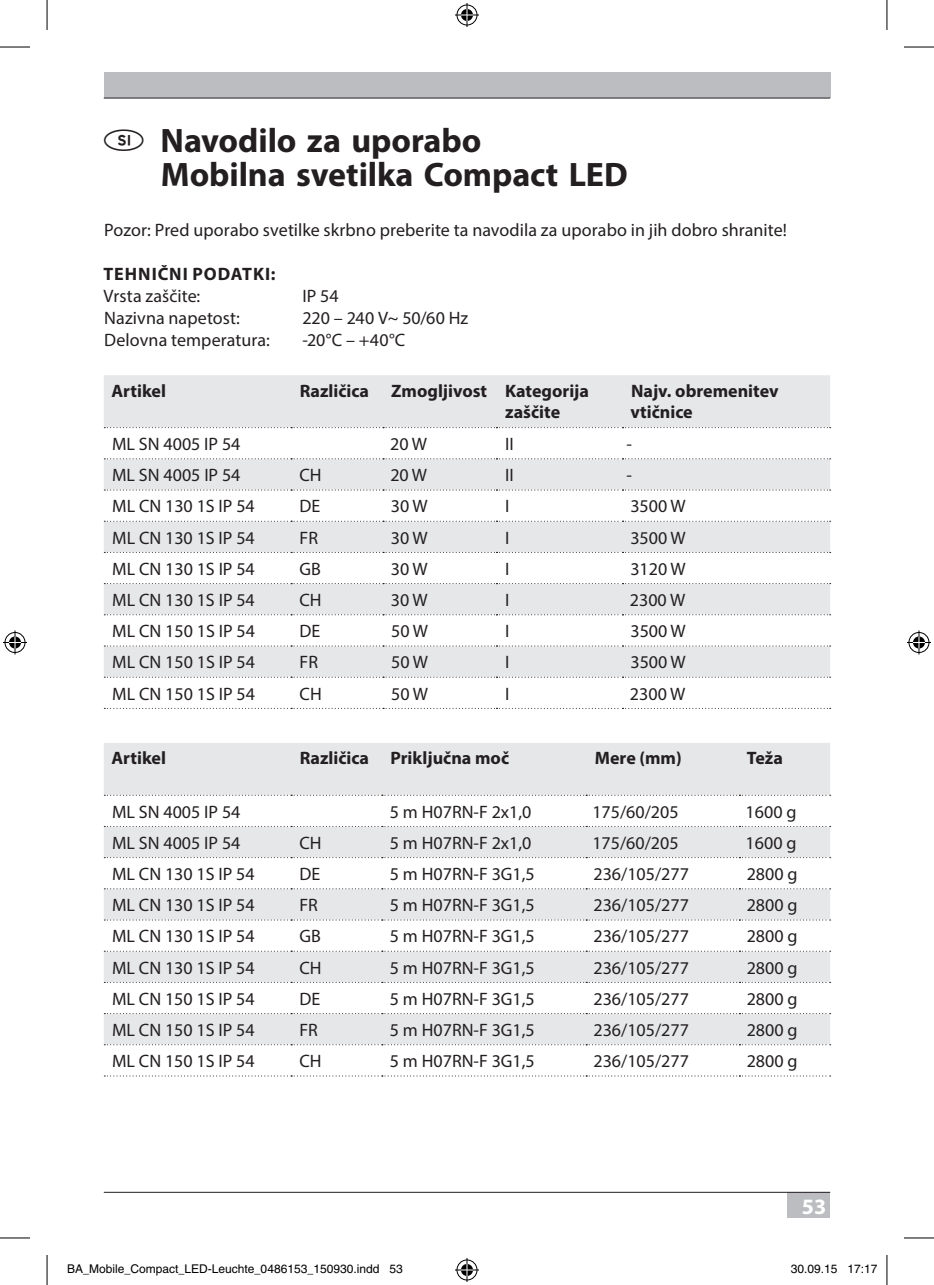
<style>
.page{position:relative;width:934px;height:1285px;background:#fff}
.page>*{position:absolute;margin:0;border:0;box-sizing:border-box;transform-origin:0 0}
.t1{font:700 34px/34px "Myriad Pro";letter-spacing:-.005em;color:#231f20}
.t2{font:700 22px "Myriad Pro";color:#fff}
.t3{font:18px "Myriad Pro";color:#231f20}
.t4{font:700 18px/21.6px "Myriad Pro";color:#231f20}
.t5{font:12px "Helvetica";color:#000}
.s1{font-family:"Brennenstuhl Country Pi";font-weight:400;font-size:25px}
</style>
<div class="page">
<div style="left:104px;top:73px;width:725px;height:25px;background:#bcbdc0"></div>
<div style="left:787px;top:1192px;width:42px;height:25px;background:#bcbdc0"></div>
<hr style="left:104px;top:98px;width:725px;height:1px;background:#231f20">
<hr style="left:104px;top:1192px;width:725px;height:1px;background:#231f20">
<svg style="left:104px;top:375px;width:725px;height:301px;fill:#e6e7e9"></svg>
<svg style="left:104px;top:427px;width:726px;height:1px"></svg>
<svg style="left:104px;top:458px;width:726px;height:1px"></svg>
<svg style="left:104px;top:489px;width:726px;height:1px"></svg>
<svg style="left:104px;top:521px;width:726px;height:1px"></svg>
<svg style="left:104px;top:552px;width:726px;height:1px"></svg>
<svg style="left:104px;top:583px;width:726px;height:1px"></svg>
<svg style="left:104px;top:614px;width:726px;height:1px"></svg>
<svg style="left:104px;top:645px;width:726px;height:1px"></svg>
<svg style="left:104px;top:676px;width:726px;height:1px"></svg>
<svg style="left:104px;top:708px;width:726px;height:1px"></svg>
<svg style="left:104px;top:743px;width:725px;height:301px;fill:#e6e7e9"></svg>
<svg style="left:104px;top:794px;width:726px;height:1px"></svg>
<svg style="left:104px;top:826px;width:726px;height:1px"></svg>
<svg style="left:104px;top:857px;width:726px;height:1px"></svg>
<svg style="left:104px;top:888px;width:726px;height:1px"></svg>
<svg style="left:104px;top:919px;width:726px;height:1px"></svg>
<svg style="left:104px;top:950px;width:726px;height:1px"></svg>
<svg style="left:104px;top:982px;width:726px;height:1px"></svg>
<svg style="left:104px;top:1013px;width:726px;height:1px"></svg>
<svg style="left:104px;top:1044px;width:726px;height:1px"></svg>
<svg style="left:104px;top:1075px;width:726px;height:1px"></svg>
<hr style="left:0;top:47px;width:30px;height:1px;background:#000">
<hr style="left:903px;top:47px;width:30px;height:1px;background:#000">
<hr style="left:0;top:1237px;width:30px;height:1px;background:#000">
<hr style="left:903px;top:1237px;width:30px;height:1px;background:#000">
<hr style="left:47px;top:0;width:1px;height:30px;background:#000">
<hr style="left:47px;top:1255px;width:1px;height:30px;background:#000">
<hr style="left:886px;top:0;width:1px;height:30px;background:#000">
<hr style="left:886px;top:1255px;width:1px;height:30px;background:#000">
<svg style="left:455px;top:3px;width:24px;height:24px"></svg>
<svg style="left:455px;top:1258px;width:24px;height:24px"></svg>
<svg style="left:3px;top:630px;width:24px;height:24px"></svg>
<svg style="left:907px;top:630px;width:23px;height:24px"></svg>
<h1 class="t1" style="left:161px;top:122px;width:468px;text-indent:-57px"><span class="s1">Q</span> Navodilo za uporabo<br>Mobilna svetilka Compact LED</h1>
<p class="t3" style="left:104px;top:219px;width:684px">Pozor: Pred uporabo svetilke skrbno preberite ta navodila za uporabo in jih dobro shranite!</p>
<p class="t4" style="left:103px;top:263px;width:22px">Tehni</p>
<p class="t4" style="left:158px;top:263px;width:48px">čni Pod</p>
<p class="t4" style="left:230px;top:263px;width:46px">atki :</p>
<p class="t3" style="left:103px;top:285px;width:98px">Vrsta zaščite:</p>
<p class="t3" style="left:302px;top:285px;width:38px">IP 54</p>
<p class="t3" style="left:104px;top:307px;width:137px">Nazivna napetost:</p>
<p class="t3" style="left:302px;top:307px;width:167px">220 – 240 V~ 50/60 Hz</p>
<p class="t3" style="left:104px;top:329px;width:167px">Delovna temperatura:</p>
<p class="t3" style="left:302px;top:329px;width:104px">-20°C – +40°C</p>
<p class="t4" style="left:111px;top:379px;width:56px">Artikel</p>
<p class="t4" style="left:505px;top:379px;width:85px;text-indent:-205px">Različica Zmogljivost Kategorija zaščite</p>
<p class="t4" style="left:630px;top:379px;width:149px">Najv. obremenitev vtičnice</p>
<p class="t3" style="left:112px;top:433px;width:130px">ML SN 4005 IP 54</p>
<p class="t3" style="left:390px;top:433px;width:38px">20 W</p>
<p class="t3" style="left:505px;top:433px;width:10px">II</p>
<p class="t3" style="left:626px;top:433px;width:7px">-</p>
<p class="t3" style="left:112px;top:464px;width:130px">ML SN 4005 IP 54</p>
<p class="t3" style="left:299px;top:464px;width:24px">CH</p>
<p class="t3" style="left:390px;top:464px;width:38px">20 W</p>
<p class="t3" style="left:505px;top:464px;width:10px">II</p>
<p class="t3" style="left:626px;top:464px;width:7px">-</p>
<p class="t3" style="left:112px;top:495px;width:144px">ML CN 130 1S IP 54</p>
<p class="t3" style="left:299px;top:495px;width:22px">DE</p>
<p class="t3" style="left:390px;top:495px;width:38px">30 W</p>
<p class="t3" style="left:505px;top:495px;width:6px">I</p>
<p class="t3" style="left:630px;top:495px;width:57px">3500 W</p>
<p class="t3" style="left:112px;top:526px;width:144px">ML CN 130 1S IP 54</p>
<p class="t3" style="left:299px;top:526px;width:20px">FR</p>
<p class="t3" style="left:390px;top:526px;width:38px">30 W</p>
<p class="t3" style="left:505px;top:526px;width:6px">I</p>
<p class="t3" style="left:630px;top:526px;width:57px">3500 W</p>
<p class="t3" style="left:112px;top:557px;width:144px">ML CN 130 1S IP 54</p>
<p class="t3" style="left:299px;top:557px;width:23px">GB</p>
<p class="t3" style="left:391px;top:557px;width:38px">30 W</p>
<p class="t3" style="left:505px;top:557px;width:6px">I</p>
<p class="t3" style="left:630px;top:557px;width:57px">3120 W</p>
<p class="t3" style="left:112px;top:589px;width:144px">ML CN 130 1S IP 54</p>
<p class="t3" style="left:299px;top:589px;width:24px">CH</p>
<p class="t3" style="left:391px;top:589px;width:38px">30 W</p>
<p class="t3" style="left:505px;top:589px;width:6px">I</p>
<p class="t3" style="left:629px;top:589px;width:57px">2300 W</p>
<p class="t3" style="left:112px;top:620px;width:144px">ML CN 150 1S IP 54</p>
<p class="t3" style="left:299px;top:620px;width:22px">DE</p>
<p class="t3" style="left:391px;top:620px;width:38px">50 W</p>
<p class="t3" style="left:505px;top:620px;width:6px">I</p>
<p class="t3" style="left:630px;top:620px;width:57px">3500 W</p>
<p class="t3" style="left:112px;top:651px;width:144px">ML CN 150 1S IP 54</p>
<p class="t3" style="left:299px;top:651px;width:20px">FR</p>
<p class="t3" style="left:391px;top:651px;width:38px">50 W</p>
<p class="t3" style="left:505px;top:651px;width:6px">I</p>
<p class="t3" style="left:630px;top:651px;width:57px">3500 W</p>
<p class="t3" style="left:112px;top:682px;width:144px">ML CN 150 1S IP 54</p>
<p class="t3" style="left:299px;top:682px;width:24px">CH</p>
<p class="t3" style="left:391px;top:682px;width:38px">50 W</p>
<p class="t3" style="left:505px;top:682px;width:6px">I</p>
<p class="t3" style="left:629px;top:682px;width:57px">2300 W</p>
<p class="t4" style="left:111px;top:747px;width:56px">Artikel</p>
<p class="t4" style="left:299px;top:747px;width:211px">Različica Priključna moč</p>
<p class="t4" style="left:594px;top:747px;width:88px">Mere (mm)</p>
<p class="t4" style="left:746px;top:747px;width:37px">Teža</p>
<p class="t3" style="left:112px;top:800px;width:130px">ML SN 4005 IP 54</p>
<p class="t3" style="left:389px;top:800px;width:143px">5 m H07RN-F 2x1,0</p>
<p class="t3" style="left:592px;top:800px;width:88px">175/60/205</p>
<p class="t3" style="left:745px;top:800px;width:52px">1600 g</p>
<p class="t3" style="left:112px;top:831px;width:130px">ML SN 4005 IP 54</p>
<p class="t3" style="left:299px;top:831px;width:24px">CH</p>
<p class="t3" style="left:389px;top:831px;width:143px">5 m H07RN-F 2x1,0</p>
<p class="t3" style="left:592px;top:831px;width:88px">175/60/205</p>
<p class="t3" style="left:745px;top:831px;width:52px">1600 g</p>
<p class="t3" style="left:112px;top:863px;width:144px">ML CN 130 1S IP 54</p>
<p class="t3" style="left:299px;top:863px;width:22px">DE</p>
<p class="t3" style="left:389px;top:863px;width:146px">5 m H07RN-F 3G1,5</p>
<p class="t3" style="left:593px;top:863px;width:97px">236/105/277</p>
<p class="t3" style="left:746px;top:863px;width:52px">2800 g</p>
<p class="t3" style="left:112px;top:894px;width:144px">ML CN 130 1S IP 54</p>
<p class="t3" style="left:299px;top:894px;width:20px">FR</p>
<p class="t3" style="left:389px;top:894px;width:146px">5 m H07RN-F 3G1,5</p>
<p class="t3" style="left:593px;top:894px;width:97px">236/105/277</p>
<p class="t3" style="left:746px;top:894px;width:52px">2800 g</p>
<p class="t3" style="left:112px;top:925px;width:144px">ML CN 130 1S IP 54</p>
<p class="t3" style="left:299px;top:925px;width:23px">GB</p>
<p class="t3" style="left:389px;top:925px;width:146px">5 m H07RN-F 3G1,5</p>
<p class="t3" style="left:593px;top:925px;width:97px">236/105/277</p>
<p class="t3" style="left:746px;top:925px;width:52px">2800 g</p>
<p class="t3" style="left:112px;top:956px;width:144px">ML CN 130 1S IP 54</p>
<p class="t3" style="left:299px;top:956px;width:24px">CH</p>
<p class="t3" style="left:389px;top:956px;width:146px">5 m H07RN-F 3G1,5</p>
<p class="t3" style="left:593px;top:956px;width:97px">236/105/277</p>
<p class="t3" style="left:746px;top:956px;width:52px">2800 g</p>
<p class="t3" style="left:112px;top:987px;width:144px">ML CN 150 1S IP 54</p>
<p class="t3" style="left:299px;top:987px;width:22px">DE</p>
<p class="t3" style="left:389px;top:987px;width:146px">5 m H07RN-F 3G1,5</p>
<p class="t3" style="left:593px;top:987px;width:97px">236/105/277</p>
<p class="t3" style="left:746px;top:987px;width:52px">2800 g</p>
<p class="t3" style="left:112px;top:1018px;width:144px">ML CN 150 1S IP 54</p>
<p class="t3" style="left:299px;top:1018px;width:20px">FR</p>
<p class="t3" style="left:389px;top:1018px;width:146px">5 m H07RN-F 3G1,5</p>
<p class="t3" style="left:593px;top:1018px;width:97px">236/105/277</p>
<p class="t3" style="left:746px;top:1018px;width:52px">2800 g</p>
<p class="t3" style="left:112px;top:1050px;width:144px">ML CN 150 1S IP 54</p>
<p class="t3" style="left:299px;top:1050px;width:24px">CH</p>
<p class="t3" style="left:389px;top:1050px;width:146px">5 m H07RN-F 3G1,5</p>
<p class="t3" style="left:593px;top:1050px;width:97px">236/105/277</p>
<p class="t3" style="left:746px;top:1050px;width:52px">2800 g</p>
<p class="t2" style="left:801px;top:1192px;width:26px">53</p>
<p class="t5" style="left:67px;top:1261px;width:337px">BA_Mobile_Compact_LED-Leuchte_0486153_150930.indd 53</p>
<p class="t5" style="left:790px;top:1261px;width:88px">30.09.15 17:17</p>
</div>
